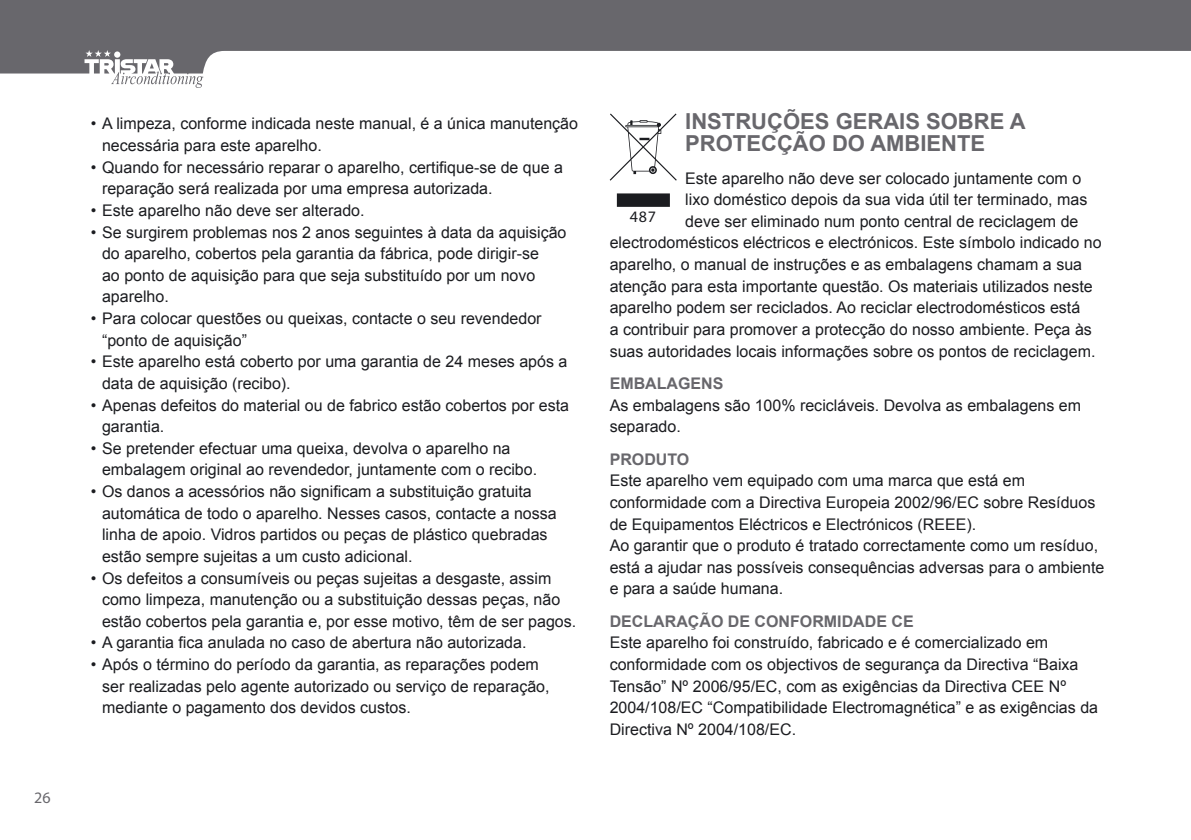
<style>
.page{position:relative;width:1191px;height:840px;background:#fff}
.page>*{position:absolute;margin:0;border:0;box-sizing:border-box;transform-origin:0 0}
.t1{font:700 22px/21.6px "Arial";color:#68676c}
.t2{font:16px/21.6px "Arial";color:#1b1c20}
.t3{font:700 16px "Arial";color:#68676c}
.t4{font:16px "Myriad Pro";color:#1b1c20}
.t5{font:16px "Myriad Pro";color:#68676c}
</style>
<div class="page">
<svg style="left:0;top:0;width:1191px;height:88px;fill:#68676c"></svg>
<svg style="left:609px;top:113px;width:68px;height:94px"></svg>
<p class="t5" style="left:34px;top:788px;width:18px">26</p>
<p class="t2" style="left:102px;top:113px;width:477px;text-indent:-11px">• A limpeza, conforme indicada neste manual, é a única manutenção necessária para este aparelho.</p>
<p class="t2" style="left:102px;top:156px;width:462px;text-indent:-11px">• Quando for necessário reparar o aparelho, certifique-se de que a reparação será realizada por uma empresa autorizada.</p>
<p class="t2" style="left:91px;top:199px;width:275px">• Este aparelho não deve ser alterado.</p>
<p class="t2" style="left:102px;top:221px;width:466px;text-indent:-11px">• Se surgirem problemas nos 2 anos seguintes à data da aquisição do aparelho, cobertos pela garantia da fábrica, pode dirigir-se<br>ao ponto de aquisição para que seja substituído por um novo aparelho.</p>
<p class="t2" style="left:102px;top:307px;width:441px;text-indent:-11px">• Para colocar questões ou queixas, contacte o seu revendedor “ponto de aquisição”</p>
<p class="t2" style="left:102px;top:351px;width:467px;text-indent:-11px">• Este aparelho está coberto por uma garantia de 24 meses após a data de aquisição (recibo).</p>
<p class="t2" style="left:102px;top:394px;width:468px;text-indent:-11px">• Apenas defeitos do material ou de fabrico estão cobertos por esta garantia.</p>
<p class="t2" style="left:102px;top:437px;width:436px;text-indent:-11px">• Se pretender efectuar uma queixa, devolva o aparelho na embalagem original ao revendedor, juntamente com o recibo.</p>
<p class="t2" style="left:102px;top:480px;width:456px;text-indent:-11px">• Os danos a acessórios não significam a substituição gratuita automática de todo o aparelho. Nesses casos, contacte a nossa linha de apoio. Vidros partidos ou peças de plástico quebradas estão sempre sujeitas a um custo adicional.</p>
<p class="t2" style="left:102px;top:567px;width:476px;text-indent:-11px">• Os defeitos a consumíveis ou peças sujeitas a desgaste, assim como limpeza, manutenção ou a substituição dessas peças, não estão cobertos pela garantia e, por esse motivo, têm de ser pagos.</p>
<p class="t2" style="left:91px;top:631px;width:437px">• A garantia fica anulada no caso de abertura não autorizada.</p>
<p class="t2" style="left:102px;top:653px;width:449px;text-indent:-11px">• Após o término do período da garantia, as reparações podem ser realizadas pelo agente autorizado ou serviço de reparação, mediante o pagamento dos devidos custos.</p>
<h1 class="t1" style="left:685px;top:112px;width:342px">INSTRUÇÕES GERAIS SOBRE A<br>PROTECÇÃO DO AMBIENTE</h1>
<p class="t2" style="left:685px;top:167px;width:397px">Este aparelho não deve ser colocado juntamente com o</p>
<p class="t2" style="left:685px;top:189px;width:403px">lixo doméstico depois da sua vida útil ter terminado, mas</p>
<p class="t2" style="left:685px;top:210px;width:395px">deve ser eliminado num ponto central de reciclagem de</p>
<p class="t2" style="left:609px;top:232px;width:493px">electrodomésticos eléctricos e electrónicos. Este símbolo indicado no</p>
<p class="t2" style="left:609px;top:253px;width:474px">aparelho, o manual de instruções e as embalagens chamam a sua</p>
<p class="t2" style="left:609px;top:275px;width:484px">atenção para esta importante questão. Os materiais utilizados neste</p>
<p class="t2" style="left:609px;top:297px;width:472px">aparelho podem ser reciclados. Ao reciclar electrodomésticos está</p>
<p class="t2" style="left:609px;top:318px;width:484px">a contribuir para promover a protecção do nosso ambiente. Peça às</p>
<p class="t2" style="left:609px;top:340px;width:487px">suas autoridades locais informações sobre os pontos de reciclagem.</p>
<p class="t3" style="left:609px;top:372px;width:115px">EMBALAGENS</p>
<p class="t2" style="left:609px;top:394px;width:473px">As embalagens são 100% recicláveis. Devolva as embalagens em separado.</p>
<p class="t3" style="left:609px;top:448px;width:81px">PRODUTO</p>
<p class="t2" style="left:609px;top:469px;width:496px">Este aparelho vem equipado com uma marca que está em conformidade com a Directiva Europeia 2002/96/EC sobre Resíduos de Equipamentos Eléctricos e Electrónicos (REEE).<br>Ao garantir que o produto é tratado correctamente como um resíduo, está a ajudar nas possíveis consequências adversas para o ambiente e para a saúde humana.</p>
<p class="t3" style="left:609px;top:610px;width:306px">DECLARAÇÃO DE CONFORMIDADE CE</p>
<p class="t2" style="left:609px;top:631px;width:490px">Este aparelho foi construído, fabricado e é comercializado em conformidade com os objectivos de segurança da Directiva “Baixa Tensão” Nº 2006/95/EC, com as exigências da Directiva CEE Nº 2004/108/EC “Compatibilidade Electromagnética” e as exigências da Directiva Nº 2004/108/EC.</p>
<p class="t4" style="left:630px;top:207px;width:28px">487</p>
</div>
